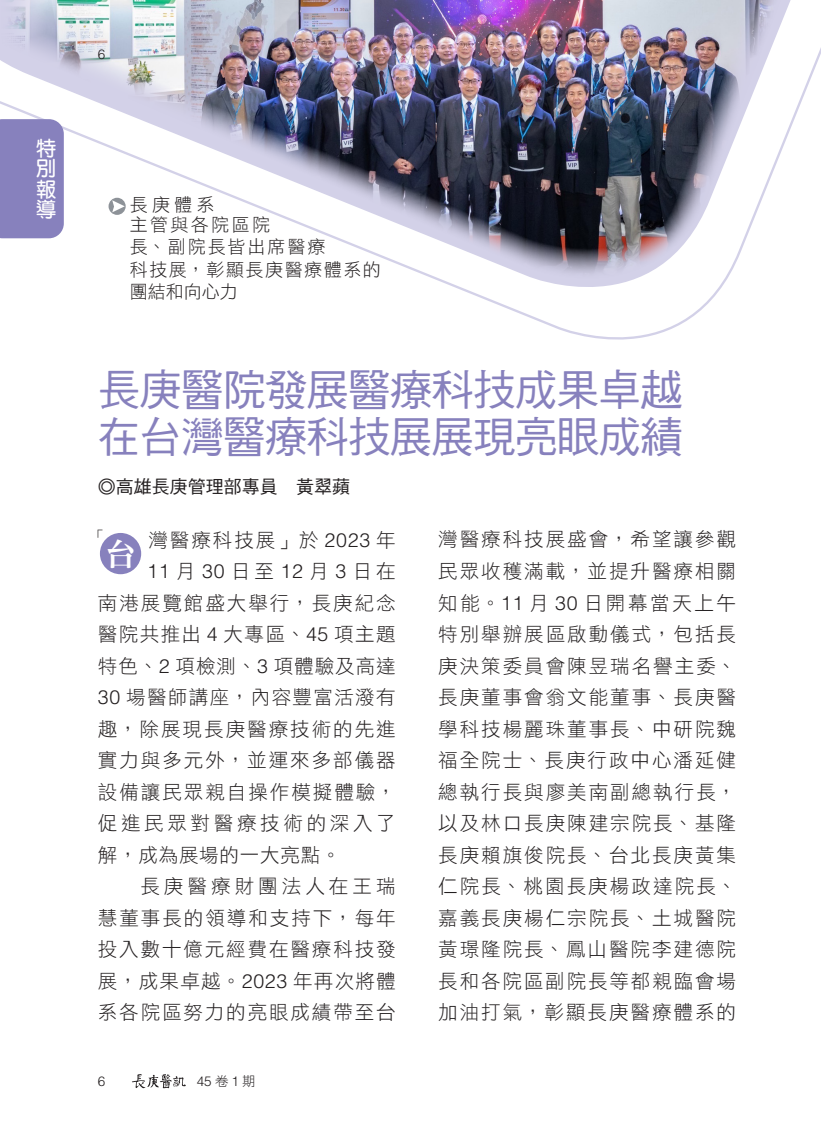
<style>
.page{position:relative;width:834px;height:1132px;background:#fff}
.page>*{position:absolute;margin:0;border:0;box-sizing:border-box;transform-origin:0 0}
.t1{font:42.75px/46.5px "DF Hei Std W5";letter-spacing:-.025em;color:#8781bd}
.t2{font:31.5px "DF Ming Std W9";color:#fff}
.t3{font:700 20.25px/20.2px "AR Yuan B5";color:#fff;text-align:justify}
.t4{font:19.5px/31.5px "DF Hei Std W3";letter-spacing:.1em;color:#231f20;text-align:justify}
.t5{font:300 19.5px "Helvetica LT Std";color:#231f20}
.t6{font:18px/22.5px "DF Hei Std W3";letter-spacing:.085em;color:#231f20}
.t7{font:18px "DF Hei Std W5";color:#231f20}
.t8{font:18px/20.2px "DF Hei Std W3";letter-spacing:.13em;color:#231f20}
.t9{font:17.25px "DF Kai Shu Std W5";color:#231f20}
.t10{font:300 13.5px "Helvetica LT Std";color:#231f20}
.s1{font-family:"Helvetica LT Std";font-weight:300}
.s2{font-family:"DF Hei Std W3";font-weight:400}
</style>
<div class="page">
<svg style="left:447px;top:0;width:374px;height:340px"></svg>
<img style="left:0;top:0;width:785px;height:284px">
<div style="left:100px;top:532px;width:41px;height:42px;background:#8781bd;border-radius:50%"></div>
<svg style="left:108px;top:198px;width:18px;height:17px"></svg>
<svg style="left:112px;top:200px;width:13px;height:12px"></svg>
<svg style="left:132px;top:1074px;width:54px;height:13px"></svg>
<div style="left:0;top:119px;width:64px;height:119px;background:#8781bd"></div>
<p class="t3" style="left:36px;top:138px;width:21px">特別報導</p>
<p class="t10" style="left:98px;top:46px;width:9px">6</p>
<p class="t8" style="left:130px;top:193px;width:142px">長庚體系<br>主管與各院區院</p>
<p class="t6" style="left:130px;top:235px;width:253px">長、副院長皆出席醫療<br>科技展，彰顯長庚醫療體系的團結和向心力</p>
<h1 class="t1" style="left:98px;top:366px;width:628px">長庚醫院發展醫療科技成果卓越　在台灣醫療科技展展現亮眼成績</h1>
<p class="t7" style="left:98px;top:476px;width:253px">◎高雄長庚管理部專員　黃翠蘋</p>
<p class="t9" style="left:89px;top:528px;width:19px">「</p>
<h2 class="t2" style="left:105px;top:536px;width:33px">台</h2>
<p class="t4" style="left:148px;top:523px;width:249px">灣醫療科技展」於 <span class="s1">2023</span> 年</p>
<p class="t5" style="left:147px;top:559px;width:250px">11<span class="s2">月</span>30<span class="s2">日至</span>12<span class="s2">月</span>3<span class="s2">日在</span></p>
<p class="t4" style="left:98px;top:586px;width:299px">南港展覽館盛大舉行，長庚紀念醫院共推出 <span class="s1">4</span> 大專區、<span class="s1">45</span> 項主題特色、<span class="s1">2</span> 項檢測、<span class="s1">3</span> 項體驗及高達<span class="s1">30</span> 場醫師講座，內容豐富活潑有趣，除展現長庚醫療技術的先進實力與多元外，並運來多部儀器設備讓民眾親自操作模擬體驗，促進民眾對醫療技術的深入了解，成為展場的一大亮點。</p>
<p class="t4" style="left:98px;top:869px;width:299px;text-indent:43px">長庚醫療財團法人在王瑞慧董事長的領導和支持下，每年投入數十億元經費在醫療科技發展，成果卓越。<span class="s1">2023</span> 年再次將體系各院區努力的亮眼成績帶至台</p>
<p class="t10" style="left:98px;top:1072px;width:9px">6</p>
<p class="t10" style="left:197px;top:1072px;width:60px">45<span class="s2">卷</span>1<span class="s2">期</span></p>
<p class="t4" style="left:438px;top:523px;width:299px">灣醫療科技展盛會，希望讓參觀民眾收穫滿載，並提升醫療相關知能。<span class="s1">11</span> 月 <span class="s1">30</span> 日開幕當天上午特別舉辦展區啟動儀式，包括長庚決策委員會陳昱瑞名譽主委、長庚董事會翁文能董事、長庚醫學科技楊麗珠董事長、中研院魏福全院士、長庚行政中心潘延健總執行長與廖美南副總執行長，以及林口長庚陳建宗院長、基隆長庚賴旗俊院長、台北長庚黃集仁院長、桃園長庚楊政達院長、嘉義長庚楊仁宗院長、土城醫院黃璟隆院長、鳳山醫院李建德院長和各院區副院長等都親臨會場加油打氣，彰顯長庚醫療體系的</p>
</div>
